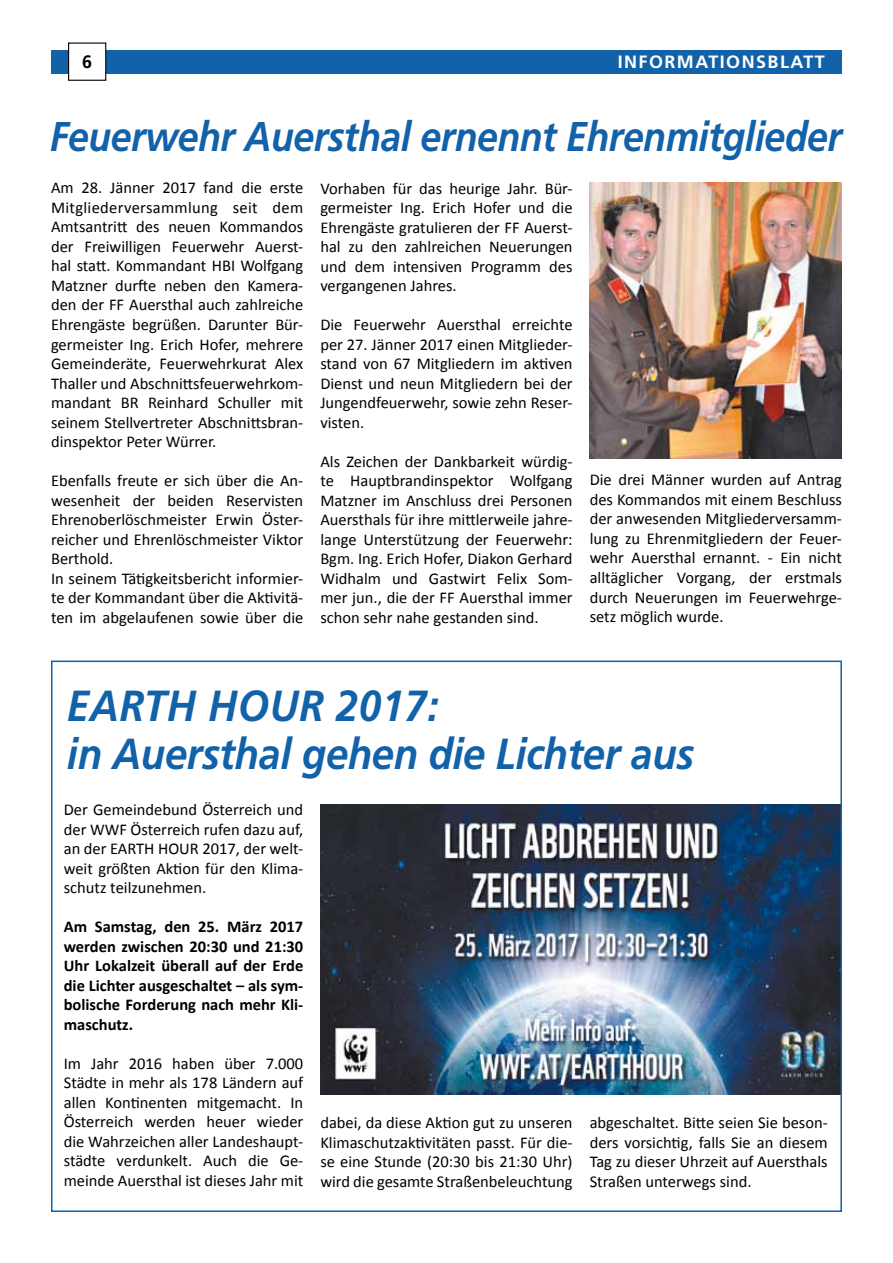
<style>
.page{position:relative;width:893px;height:1263px;background:#fff}
.page>*{position:absolute;margin:0;border:0;box-sizing:border-box;transform-origin:0 0}
.t1{font:italic 700 43.5px/48px "Frutiger";letter-spacing:-.01em;color:#1262a9;scale:.93 1}
.t2{font:italic 700 41.55px "Frutiger";letter-spacing:-.015em;color:#1262a9;scale:.9 1}
.t3{font:700 18px "Frutiger";color:#000}
.t4{font:700 17.85px "Frutiger";letter-spacing:.08em;color:#fff}
.t5{font:16.5px/19.5px "Calibri";color:#000;text-align:justify}
.t6{font:700 16.5px/19.5px "Calibri";color:#000;text-align:justify}
</style>
<div class="page">
<div style="left:51px;top:50px;width:791px;height:24px;background:#1262a9"></div>
<div style="left:69px;top:43px;width:37px;height:37px;background:#fff"></div>
<div style="left:68px;top:43px;width:38px;height:38px;border:1px solid #000"></div>
<img style="left:320px;top:804px;width:519px;height:290px">
<img style="left:590px;top:183px;width:252px;height:276px">
<p class="t3" style="left:82px;top:52px;width:12px">6</p>
<p class="t4" style="left:618px;top:51px;width:209px">INFORMATIONSBLATT</p>
<h2 class="t2" style="left:50px;top:113px;width:882px">Feuerwehr Auersthal ernennt Ehrenmitglieder</h2>
<p class="t5" style="left:51px;top:177px;width:254px">Am 28. Jänner 2017 fand die erste Mitgliederversammlung seit dem Amtsantritt des neuen Kommandos der Freiwilligen Feuerwehr Auerst&shy;hal statt. Kommandant HBI Wolfgang Matzner durfte neben den Kamera&shy;den der FF Auersthal auch zahlreiche Ehrengäste begrüßen. Darunter Bür&shy;germeister Ing. Erich Hofer, mehrere Gemeinderäte, Feuerwehrkurat Alex Thaller und Abschnittsfeuerwehrkom&shy;mandant BR Reinhard Schuller mit seinem Stellvertreter Abschnittsbran&shy;dinspektor Peter Würrer.</p>
<p class="t5" style="left:51px;top:470px;width:254px;text-align:left">Ebenfalls freute er sich über die An&shy;wesenheit der beiden Reservisten Ehrenoberlöschmeister Erwin Öster&shy;reicher und Ehrenlöschmeister Viktor Berthold.<br>In seinem Tätigkeitsbericht informier&shy;te der Kommandant über die Aktivitä&shy;ten im abgelaufenen sowie über die</p>
<p class="t5" style="left:320px;top:178px;width:254px">Vorhaben für das heurige Jahr. Bür&shy;germeister Ing. Erich Hofer und die Ehrengäste gratulieren der FF Auerst&shy;hal zu den zahlreichen Neuerungen und dem intensiven Programm des vergangenen Jahres.</p>
<p class="t5" style="left:320px;top:314px;width:254px">Die Feuerwehr Auersthal erreichte per 27. Jänner 2017 einen Mitglieder&shy;stand von 67 Mitgliedern im aktiven Dienst und neun Mitgliedern bei der Jungendfeuerwehr, sowie zehn Reser&shy;visten.</p>
<p class="t5" style="left:320px;top:451px;width:254px">Als Zeichen der Dankbarkeit würdig&shy;te Hauptbrandinspektor Wolfgang Matzner im Anschluss drei Personen Auersthals für ihre mittlerweile jahre&shy;lange Unterstützung der Feuerwehr:<br>Bgm. Ing. Erich Hofer, Diakon Gerhard Widhalm und Gastwirt Felix Som&shy;mer jun., die der FF Auersthal immer schon sehr nahe gestanden sind.</p>
<p class="t5" style="left:590px;top:469px;width:254px">Die drei Männer wurden auf Antrag des Kommandos mit einem Beschluss der anwesenden Mitgliederversamm&shy;lung zu Ehrenmitgliedern der Feuer&shy;wehr Auersthal ernannt. - Ein nicht alltäglicher Vorgang, der erstmals durch Neuerungen im Feuerwehrge&shy;setz möglich wurde.</p>
<h1 class="t1" style="left:67px;top:681px;width:676px">EARTH HOUR 2017:<br>in Auersthal gehen die Lichter aus</h1>
<p class="t5" style="left:64px;top:799px;width:241px">Der Gemeindebund Österreich und der WWF Österreich rufen dazu auf, an der EARTH HOUR 2017, der welt&shy;weit größten Aktion für den Klima&shy;schutz teilzunehmen.</p>
<p class="t6" style="left:64px;top:916px;width:241px">Am Samstag, den 25. März 2017 werden zwischen 20:30 und 21:30<br>Uhr Lokalzeit überall auf der Erde die Lichter ausgeschaltet – als sym&shy;bolische Forderung nach mehr Kli&shy;maschutz.</p>
<p class="t5" style="left:64px;top:1053px;width:241px">Im Jahr 2016 haben über 7.000<br>Städte in mehr als 178 Ländern auf allen Kontinenten mitgemacht. In Österreich werden heuer wieder die Wahrzeichen aller Landeshaupt&shy;städte verdunkelt. Auch die Ge&shy;meinde Auersthal ist dieses Jahr mit</p>
<p class="t5" style="left:320px;top:1112px;width:254px">dabei, da diese Aktion gut zu unseren Klimaschutzaktivitäten passt. Für die&shy;se eine Stunde (20:30 bis 21:30 Uhr) wird die gesamte Straßenbeleuchtung</p>
<p class="t5" style="left:590px;top:1112px;width:240px">abgeschaltet. Bitte seien Sie beson&shy;ders vorsichtig, falls Sie an diesem Tag zu dieser Uhrzeit auf Auersthals Straßen unterwegs sind.</p>
</div>
